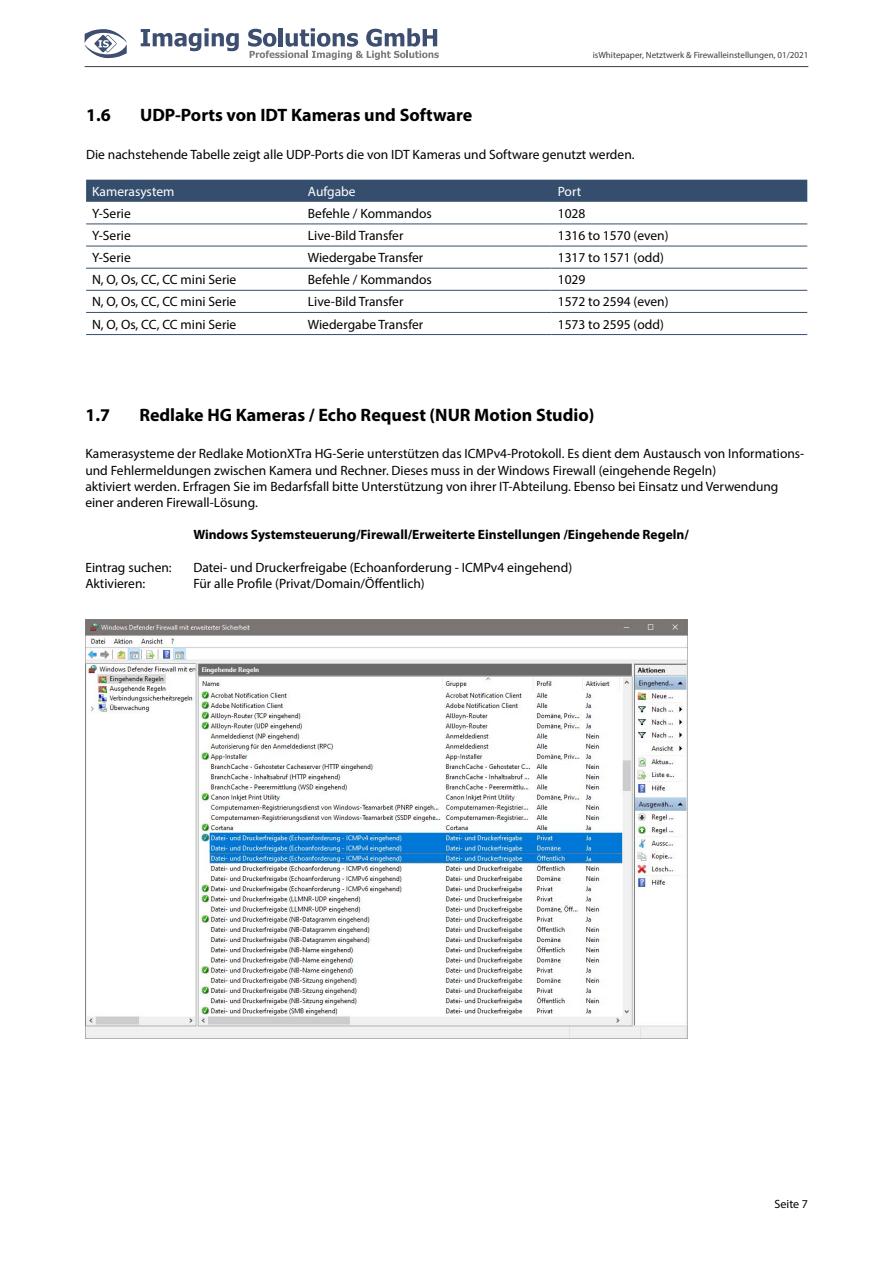
<style>
.page{position:relative;width:893px;height:1263px;background:#fff}
.page>*{position:absolute;margin:0;border:0;box-sizing:border-box;transform-origin:0 0}
.t1{font:700 18px "Myriad Pro";color:#000}
.t2{font:13.5px/16.2px "Myriad Pro";color:#000}
.t3{font:700 13.5px "Myriad Pro";color:#000}
.t4{font:13.5px "Myriad Pro";color:#fff}
.t5{font:12px "Myriad Pro";color:#000}
.t6{font:9px "Myriad Pro";color:#3c3c3b}
</style>
<div class="page">
<hr style="left:85px;top:66px;width:723px;height:1px;background:#3c3c3b">
<svg style="left:141px;top:28px;width:98px;height:23px"></svg>
<svg style="left:248px;top:28px;width:191px;height:32px"></svg>
<svg style="left:85px;top:29px;width:42px;height:29px"></svg>
<img style="left:85px;top:620px;width:603px;height:419px">
<div style="left:86px;top:180px;width:721px;height:22px;background:#354e6d"></div>
<hr style="left:86px;top:224px;width:216px;height:1px;background:#354e6d">
<hr style="left:302px;top:224px;width:250px;height:1px;background:#354e6d">
<hr style="left:552px;top:224px;width:255px;height:1px;background:#354e6d">
<hr style="left:86px;top:246px;width:216px;height:1px;background:#354e6d">
<hr style="left:552px;top:246px;width:255px;height:1px;background:#354e6d">
<hr style="left:302px;top:290px;width:250px;height:1px;background:#354e6d">
<hr style="left:302px;top:312px;width:250px;height:1px;background:#354e6d">
<hr style="left:86px;top:290px;width:216px;height:1px;background:#354e6d">
<hr style="left:552px;top:290px;width:255px;height:1px;background:#354e6d">
<hr style="left:86px;top:312px;width:216px;height:1px;background:#354e6d">
<hr style="left:552px;top:312px;width:255px;height:1px;background:#354e6d">
<hr style="left:86px;top:334px;width:216px;height:1px;background:#354e6d">
<hr style="left:552px;top:334px;width:255px;height:1px;background:#354e6d">
<hr style="left:86px;top:268px;width:216px;height:1px;background:#354e6d">
<hr style="left:552px;top:268px;width:255px;height:1px;background:#354e6d">
<hr style="left:302px;top:334px;width:250px;height:1px;background:#354e6d">
<hr style="left:302px;top:246px;width:250px;height:1px;background:#354e6d">
<hr style="left:302px;top:268px;width:250px;height:1px;background:#354e6d">
<p class="t6" style="left:593px;top:49px;width:217px">isWhitepaper, Netztwerk &amp; Firewalleinstellungen, 01/2021</p>
<h1 class="t1" style="left:86px;top:103px;width:26px">1.6</h1>
<h1 class="t1" style="left:140px;top:103px;width:334px">UDP-Ports von IDT Kameras und Software</h1>
<p class="t2" style="left:86px;top:146px;width:550px">Die nachstehende Tabelle zeigt alle UDP-Ports die von IDT Kameras und Software genutzt werden.</p>
<p class="t4" style="left:92px;top:183px;width:84px">Kamerasystem</p>
<p class="t4" style="left:308px;top:183px;width:49px">Aufgabe</p>
<p class="t4" style="left:558px;top:183px;width:25px">Port</p>
<p class="t2" style="left:92px;top:205px;width:40px">Y-Serie</p>
<p class="t2" style="left:308px;top:205px;width:126px">Befehle / Kommandos</p>
<p class="t2" style="left:558px;top:205px;width:29px">1028</p>
<p class="t2" style="left:92px;top:227px;width:40px">Y-Serie</p>
<p class="t2" style="left:308px;top:227px;width:97px">Live-Bild Transfer</p>
<p class="t2" style="left:558px;top:227px;width:112px">1316 to 1570 (even)</p>
<p class="t2" style="left:92px;top:249px;width:40px">Y-Serie</p>
<p class="t2" style="left:308px;top:249px;width:117px">Wiedergabe Transfer</p>
<p class="t2" style="left:558px;top:249px;width:108px">1317 to 1571 (odd)</p>
<p class="t2" style="left:92px;top:271px;width:146px">N, O, Os, CC, CC mini Serie</p>
<p class="t2" style="left:308px;top:271px;width:126px">Befehle / Kommandos</p>
<p class="t2" style="left:558px;top:271px;width:29px">1029</p>
<p class="t2" style="left:92px;top:294px;width:146px">N, O, Os, CC, CC mini Serie</p>
<p class="t2" style="left:308px;top:294px;width:97px">Live-Bild Transfer</p>
<p class="t2" style="left:558px;top:294px;width:112px">1572 to 2594 (even)</p>
<p class="t2" style="left:92px;top:316px;width:146px">N, O, Os, CC, CC mini Serie</p>
<p class="t2" style="left:308px;top:316px;width:117px">Wiedergabe Transfer</p>
<p class="t2" style="left:558px;top:316px;width:108px">1573 to 2595 (odd)</p>
<h1 class="t1" style="left:85px;top:403px;width:26px">1.7</h1>
<h1 class="t1" style="left:139px;top:403px;width:456px">Redlake HG Kameras / Echo Request (NUR Motion Studio)</h1>
<p class="t2" style="left:85px;top:445px;width:721px">Kamerasysteme der Redlake MotionXTra HG-Serie unterstützen das ICMPv4-Protokoll. Es dient dem Austausch von Informations&shy;und Fehlermeldungen zwischen Kamera und Rechner. Dieses muss in der Windows Firewall (eingehende Regeln)<br>aktiviert werden. Erfragen Sie im Bedarfsfall bitte Unterstützung von ihrer IT-Abteilung. Ebenso bei Einsatz und Verwendung einer anderen Firewall-Lösung.</p>
<p class="t3" style="left:193px;top:526px;width:497px">Windows Systemsteuerung/Firewall/Erweiterte Einstellungen /Eingehende Regeln/</p>
<p class="t2" style="left:85px;top:559px;width:88px">Eintrag suchen:</p>
<p class="t2" style="left:193px;top:559px;width:380px">Datei- und Druckerfreigabe (Echoanforderung - ICMPv4 eingehend)</p>
<p class="t2" style="left:85px;top:575px;width:61px">Aktivieren:</p>
<p class="t2" style="left:193px;top:575px;width:233px">Für alle Profile (Privat/Domain/Öffentlich)</p>
<p class="t5" style="left:774px;top:1197px;width:35px">Seite 7</p>
</div>
